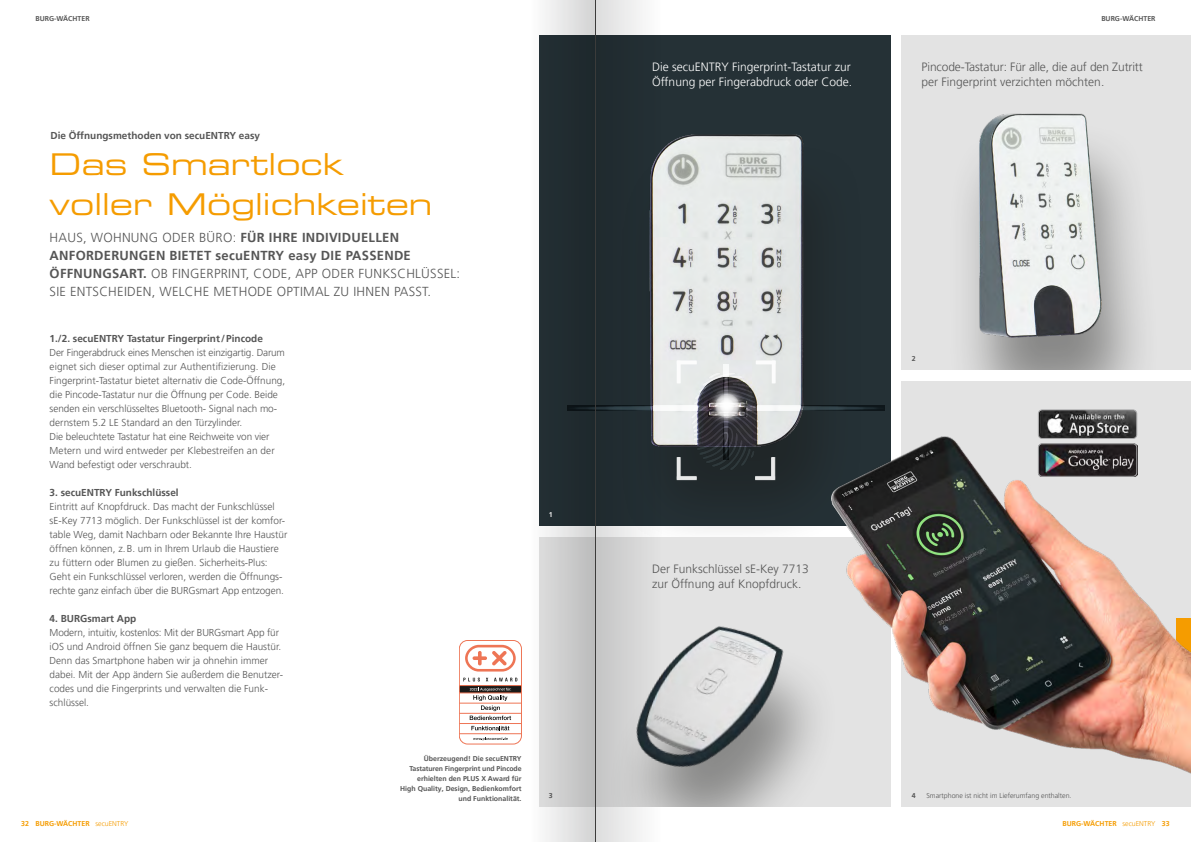
<style>
.page{position:relative;width:1191px;height:842px;background:#fff}
.page>*{position:absolute;margin:0;border:0;box-sizing:border-box;transform-origin:0 0}
.t1{font:30px/40px "Eurostile LT Std Ex 2";color:#f59c00}
.t2{font:300 13px/18px "Frutiger LT Pro";letter-spacing:.02em;color:#565656}
.t3{font:300 12px/15px "Frutiger LT Pro";color:#565656}
.t4{font:300 12px/15px "Frutiger LT Pro";color:#fff}
.t5{font:300 10px/14px "Frutiger LT Pro";color:#565656}
.t6{font:700 10px "Frutiger LT Pro";color:#565656}
.t7{font:700 7px/10px "Frutiger LT Pro";color:#565656;text-align:right}
.t8{font:700 7px "Frutiger LT Pro";color:#f59c00}
.t9{font:300 7px "Frutiger LT Pro";color:#565656}
.t10{font:700 7px "Frutiger LT Pro";color:#fff}
.s1{font-weight:700}
.s2{font-weight:300}
</style>
<div class="page">
<div style="left:901px;top:35px;width:290px;height:335px;background:#e3e3e3"></div>
<div style="left:946px;top:121px;width:215px;height:249px;background:#1a1a18;opacity:.45"></div>
<img style="left:964px;top:113px;width:137px;height:256px">
<div style="left:539px;top:35px;width:351px;height:491px;background:#253136"></div>
<div style="left:901px;top:381px;width:290px;height:425px;background:#e3e3e3"></div>
<img style="left:1038px;top:410px;width:98px;height:19px">
<div style="left:1038px;top:410px;width:99px;height:29px;border:1px solid #a7a7a8;border-radius:4px"></div>
<div style="left:616px;top:141px;width:249px;height:407px;background:#232e33"></div>
<img style="left:661px;top:134px;width:143px;height:313px">
<div style="left:539px;top:537px;width:351px;height:269px;background:#e3e3e3"></div>
<img style="left:661px;top:626px;width:90px;height:180px">
<img style="left:751px;top:429px;width:440px;height:378px">
<div style="left:676px;top:360px;width:21px;height:24px;background:#f1f3f4"></div>
<div style="left:755px;top:360px;width:21px;height:24px;background:#f1f2f2"></div>
<img style="left:666px;top:361px;width:119px;height:119px">
<div style="left:568px;top:405px;width:316px;height:6px;background:#0e171c"></div>
<svg style="left:568px;top:405px;width:316px;height:6px"></svg>
<svg style="left:723px;top:364px;width:6px;height:95px"></svg>
<svg style="left:723px;top:365px;width:5px;height:94px"></svg>
<svg style="left:707px;top:386px;width:39px;height:39px"></svg>
<svg style="left:715px;top:394px;width:24px;height:24px"></svg>
<div style="left:459px;top:640px;width:63px;height:104px;border:1px solid #ee7555;border-radius:8px"></div>
<svg style="left:463px;top:678px;width:17px;height:3px"></svg>
<svg style="left:494px;top:678px;width:23px;height:3px"></svg>
<svg style="left:465px;top:645px;width:51px;height:26px"></svg>
<hr style="left:459px;top:703px;width:62px;height:1px;background:#ee7555">
<hr style="left:459px;top:713px;width:62px;height:1px;background:#ee7555">
<hr style="left:459px;top:723px;width:62px;height:1px;background:#ee7555">
<hr style="left:459px;top:733px;width:62px;height:1px;background:#ee7555">
<svg style="left:473px;top:737px;width:35px;height:3px"></svg>
<svg style="left:471px;top:726px;width:38px;height:4px"></svg>
<div style="left:459px;top:685px;width:62px;height:8px;background:#1a1a18"></div>
<div style="left:459px;top:685px;width:63px;height:8px;border:1px solid #ee7555"></div>
<svg style="left:470px;top:687px;width:41px;height:33px"></svg>
<svg style="left:539px;top:0;width:56px;height:842px"></svg>
<svg style="left:596px;top:0;width:65px;height:842px"></svg>
<hr style="left:595px;top:0;width:1px;height:842px;background:#3b3b3a">
<p class="t7" style="left:35px;top:14px;width:56px">BURG-WÄCHTER</p>
<p class="t7" style="left:1101px;top:14px;width:56px">BURG-WÄCHTER</p>
<p class="t6" style="left:50px;top:130px;width:211px">Die Öffnungsmethoden von secuENTRY easy</p>
<p class="t1" style="left:50px;top:143px;width:384px">Das Smartlock voller Möglichkeiten</p>
<p class="t2" style="left:50px;top:228px;width:412px">HAUS, WOHNUNG ODER BÜRO: <span class="s1">FÜR IHRE INDIVIDUELLEN ANFORDERUNGEN BIETET secuENTRY easy DIE PASSENDE ÖFFNUNGSART.</span> OB FINGERPRINT, CODE, APP ODER FUNKSCHLÜSSEL:<br>SIE ENTSCHEIDEN, WELCHE METHODE OPTIMAL ZU IHNEN PASST.</p>
<p class="t6" style="left:50px;top:333px;width:215px">1./2. secuENTRY Tastatur Fingerprint/Pincode</p>
<p class="t5" style="left:50px;top:346px;width:237px">Der Fingerabdruck eines Menschen ist einzigartig. Darum eignet sich dieser optimal zur Authentifizierung. Die Fingerprint-Tastatur bietet alternativ die Code-Öffnung, die Pincode-Tastatur nur die Öffnung per Code. Beide senden ein verschlüsseltes Bluetooth- Signal nach mo&shy;dernstem 5.2 LE Standard an den Türzylinder.<br>Die beleuchtete Tastatur hat eine Reichweite von vier Metern und wird entweder per Klebestreifen an der Wand befestigt oder verschraubt.</p>
<p class="t6" style="left:50px;top:487px;width:131px">3. secuENTRY Funkschlüssel</p>
<p class="t5" style="left:50px;top:500px;width:239px">Eintritt auf Knopfdruck. Das macht der Funkschlüssel sE-Key 7713 möglich. Der Funkschlüssel ist der komfor&shy;table Weg, damit Nachbarn oder Bekannte Ihre Haustür öffnen können, z.B. um in Ihrem Urlaub die Haustiere zu füttern oder Blumen zu gießen. Sicherheits-Plus:<br>Geht ein Funkschlüssel verloren, werden die Öffnungs&shy;rechte ganz einfach über die BURGsmart App entzogen.</p>
<p class="t6" style="left:50px;top:613px;width:88px">4. BURGsmart App</p>
<p class="t5" style="left:50px;top:626px;width:235px">Modern, intuitiv, kostenlos: Mit der BURGsmart App für iOS und Android öffnen Sie ganz bequem die Haustür.<br>Denn das Smartphone haben wir ja ohnehin immer dabei. Mit der App ändern Sie außerdem die Benutzer&shy;codes und die Fingerprints und verwalten die Funk&shy;schlüssel.</p>
<p class="t7" style="left:400px;top:753px;width:123px">Überzeugend! Die secuENTRY<br>Tastaturen Fingerprint und Pincode erhielten den PLUS X Award für<br>High Quality, Design, Bedienkomfort und Funktionalität.</p>
<p class="t10" style="left:549px;top:511px;width:5px">1</p>
<p class="t7" style="left:549px;top:791px;width:5px">3</p>
<p class="t4" style="left:652px;top:60px;width:201px">Die secuENTRY Fingerprint-Tastatur zur<br>Öffnung per Fingerabdruck oder Code.</p>
<p class="t3" style="left:921px;top:60px;width:223px">Pincode-Tastatur: Für alle, die auf den Zutritt per Fingerprint verzichten möchten.</p>
<p class="t3" style="left:652px;top:562px;width:158px">Der Funkschlüssel sE-Key 7713 zur Öffnung auf Knopfdruck.</p>
<p class="t7" style="left:911px;top:354px;width:5px">2</p>
<p class="t7" style="left:911px;top:791px;width:5px">4</p>
<p class="t9" style="left:926px;top:791px;width:147px">Smartphone ist nicht im Lieferumfang enthalten.</p>
<p class="t8" style="left:21px;top:820px;width:109px">32 BURG-WÄCHTER <span class="s2">secuENTRY</span></p>
<p class="t8" style="left:1062px;top:820px;width:109px">BURG-WÄCHTER <span class="s2">secuENTRY</span> 33</p>
</div>
